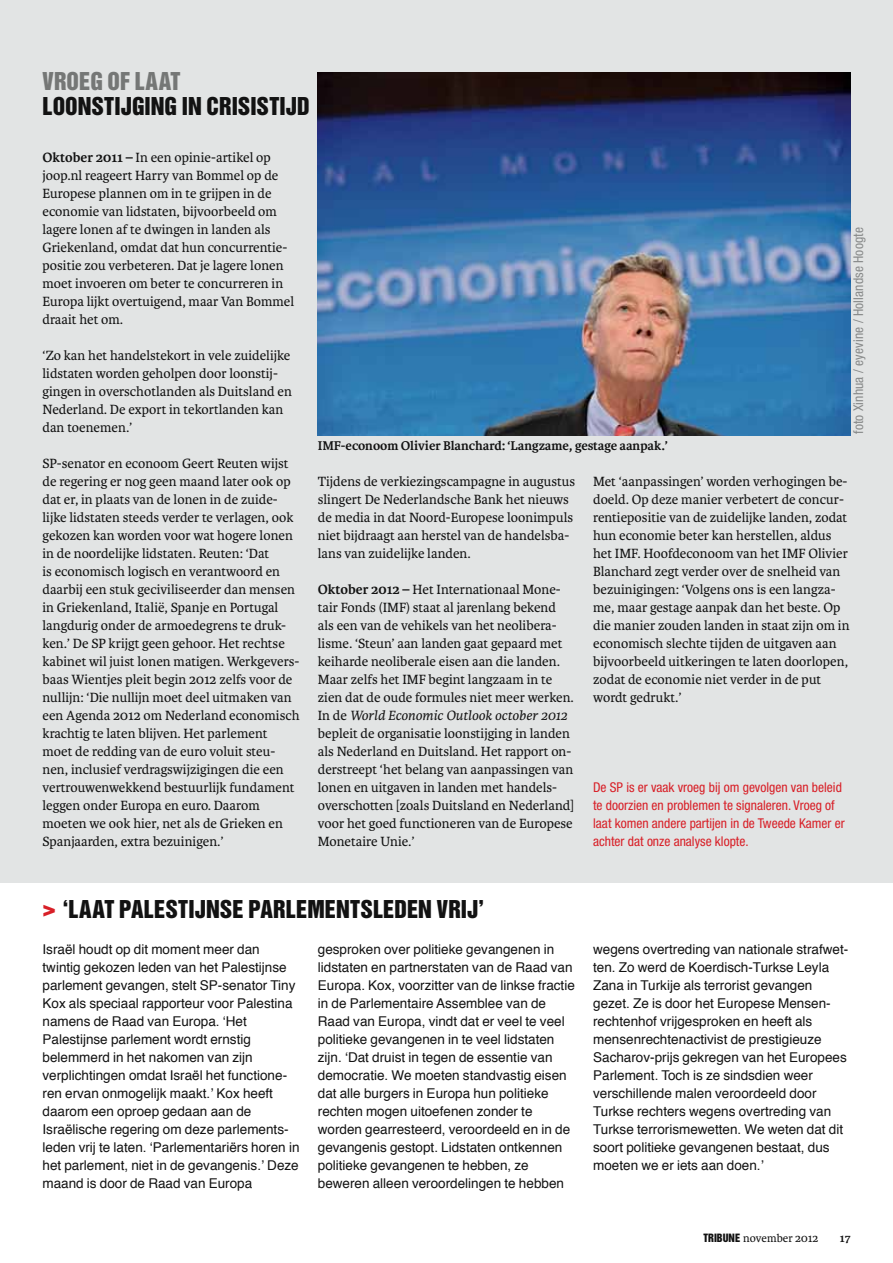
<style>
.page{position:relative;width:893px;height:1263px;background:#fff}
.page>*{position:absolute;margin:0;border:0;box-sizing:border-box;transform-origin:0 0}
.t1{font:22.5px "Helvetica Inserat LT Std";letter-spacing:.005em;color:#121212}
.t2{font:22.5px "Helvetica Inserat LT Std";color:#757776}
.t3{font:14.25px/18px "Karmina";color:#121212}
.t4{font:13.5px/18px "Helvetica";color:#121212}
.t5{font:condensed 13.5px/18px "Helvetica Neue LT Std";color:#d81f27}
.t6{font:700 13.5px "Karmina";letter-spacing:-.005em;color:#121212}
.t7{font:condensed 13.5px "Helvetica Neue LT Std";letter-spacing:.01em;color:#888a8a}
.t8{font:12px "Karmina";color:#121212}
.t9{font:700 12px "Karmina";color:#121212}
.s1{font-weight:700}
.s2{font-style:italic}
.s3{color:#d81f27}
.s4{font-family:"Helvetica Inserat LT Std";font-size:10.5px}
</style>
<div class="page">
<div style="left:0;top:0;width:893px;height:882px;background:#e2e4e4"></div>
<img style="left:318px;top:72px;width:532px;height:364px">
<h1 class="t2" style="left:43px;top:68px;width:140px">VROEG OF LAAT</h1>
<h1 class="t1" style="left:43px;top:93px;width:267px">LOONSTIJGING IN CRISISTIJD</h1>
<p class="t3" style="left:43px;top:149px;width:253px"><span class="s1">Oktober 2011 –</span> In een opinie-artikel op joop.nl reageert Harry van Bommel op de Europese plannen om in te grijpen in de economie van lidstaten, bijvoorbeeld om lagere lonen af te dwingen in landen als Griekenland, omdat dat hun concurrentie&shy;positie zou verbeteren. Dat je lagere lonen moet invoeren om beter te concurreren in Europa lijkt overtuigend, maar Van Bommel draait het om.</p>
<p class="t3" style="left:43px;top:347px;width:251px">‘Zo kan het handelstekort in vele zuidelijke lidstaten worden geholpen door loonstij&shy;gingen in overschotlanden als Duitsland en Nederland. De export in tekortlanden kan dan toenemen.’</p>
<p class="t3" style="left:43px;top:455px;width:259px">SP-senator en econoom Geert Reuten wijst de regering er nog geen maand later ook op dat er, in plaats van de lonen in de zuide&shy;lijke lidstaten steeds verder te verlagen, ook gekozen kan worden voor wat hogere lonen in de noordelijke lidstaten. Reuten: ‘Dat<br>is economisch logisch en verantwoord en daarbij een stuk geciviliseerder dan mensen in Griekenland, Italië, Spanje en Portugal langdurig onder de armoedegrens te druk&shy;ken.’ De SP krijgt geen gehoor. Het rechtse kabinet wil juist lonen matigen. Werkgevers&shy;baas Wientjes pleit begin 2012 zelfs voor de nullijn: ‘Die nullijn moet deel uitmaken van een Agenda 2012 om Nederland economisch krachtig te laten blijven. Het parlement moet de redding van de euro voluit steu&shy;nen, inclusief verdragswijzigingen die een vertrouwenwekkend bestuurlijk fundament leggen onder Europa en euro. Daarom moeten we ook hier, net als de Grieken en Spanjaarden, extra bezuinigen.’</p>
<p class="t6" style="left:318px;top:438px;width:351px">IMF-econoom Olivier Blanchard: ‘Langzame, gestage aanpak.’</p>
<p class="t7" style="left:851px;top:434px;width:208px;rotate:-90deg">foto Xinhua / eyevine / Hollandse Hoogte</p>
<p class="t3" style="left:318px;top:473px;width:259px">Tijdens de verkiezingscampagne in augustus slingert De Nederlandsche Bank het nieuws de media in dat Noord-Europese loonimpuls niet bijdraagt aan herstel van de handelsba&shy;lans van zuidelijke landen.</p>
<p class="t3" style="left:318px;top:581px;width:258px"><span class="s1">Oktober 2012 –</span> Het Internationaal Mone&shy;tair Fonds (IMF) staat al jarenlang bekend als een van de vehikels van het neolibera&shy;lisme. ‘Steun’ aan landen gaat gepaard met keiharde neoliberale eisen aan die landen.<br>Maar zelfs het IMF begint langzaam in te zien dat de oude formules niet meer werken.<br>In de <span class="s2">World Economic Outlook october 2012 </span>bepleit de organisatie loonstijging in landen als Nederland en Duitsland. Het rapport on&shy;derstreept ‘het belang van aanpassingen van lonen en uitgaven in landen met handels&shy;overschotten [zoals Duitsland en Nederland] voor het goed functioneren van de Europese Monetaire Unie.’</p>
<p class="t3" style="left:593px;top:473px;width:258px">Met ‘aanpassingen’ worden verhogingen be&shy;doeld. Op deze manier verbetert de concur&shy;rentiepositie van de zuidelijke landen, zodat hun economie beter kan herstellen, aldus het IMF. Hoofdeconoom van het IMF Olivier Blanchard zegt verder over de snelheid van bezuinigingen: ‘Volgens ons is een langza&shy;me, maar gestage aanpak dan het beste. Op die manier zouden landen in staat zijn om in economisch slechte tijden de uitgaven aan bijvoorbeeld uitkeringen te laten doorlopen, zodat de economie niet verder in de put wordt gedrukt.’</p>
<p class="t5" style="left:593px;top:778px;width:253px">De SP is er vaak vroeg bij om gevolgen van beleid te doorzien en problemen te signaleren. Vroeg of laat komen andere partijen in de Tweede Kamer er achter dat onze analyse klopte.</p>
<h1 class="t1" style="left:43px;top:896px;width:443px"><span class="s3">&gt;&gt;</span> ‘LAAT PALESTIJNSE PARLEMENTSLEDEN VRIJ’</h1>
<p class="t4" style="left:43px;top:941px;width:258px">Israël houdt op dit moment meer dan twintig gekozen leden van het Palestijnse parlement gevangen, stelt SP-senator Tiny Kox als speciaal rapporteur voor Palestina namens de Raad van Europa. ‘Het Palestijnse parlement wordt ernstig belemmerd in het nakomen van zijn verplichtingen omdat Israël het functione&shy;ren ervan onmogelijk maakt.’ Kox heeft daarom een oproep gedaan aan de Israëlische regering om deze parlements&shy;leden vrij te laten. ‘Parlementariërs horen in het parlement, niet in de gevangenis.’ Deze maand is door de Raad van Europa</p>
<p class="t4" style="left:318px;top:941px;width:258px">gesproken over politieke gevangenen in lidstaten en partnerstaten van de Raad van Europa. Kox, voorzitter van de linkse fractie in de Parlementaire Assemblee van de Raad van Europa, vindt dat er veel te veel politieke gevangenen in te veel lidstaten zijn. ‘Dat druist in tegen de essentie van democratie. We moeten standvastig eisen dat alle burgers in Europa hun politieke rechten mogen uitoefenen zonder te worden gearresteerd, veroordeeld en in de gevangenis gestopt. Lidstaten ontkennen politieke gevangenen te hebben, ze beweren alleen veroordelingen te hebben</p>
<p class="t4" style="left:593px;top:941px;width:257px">wegens overtreding van nationale strafwet&shy;ten. Zo werd de Koerdisch-Turkse Leyla Zana in Turkije als terrorist gevangen gezet. Ze is door het Europese Mensen&shy;rechtenhof vrijgesproken en heeft als mensenrechtenactivist de prestigieuze Sacharov-prijs gekregen van het Europees Parlement. Toch is ze sindsdien weer verschillende malen veroordeeld door Turkse rechters wegens overtreding van Turkse terrorismewetten. We weten dat dit soort politieke gevangenen bestaat, dus moeten we er iets aan doen.’</p>
<p class="t8" style="left:703px;top:1231px;width:116px"><span class="s4">TRIBUNE</span> november 2012</p>
<p class="t9" style="left:840px;top:1231px;width:12px">17</p>
</div>
